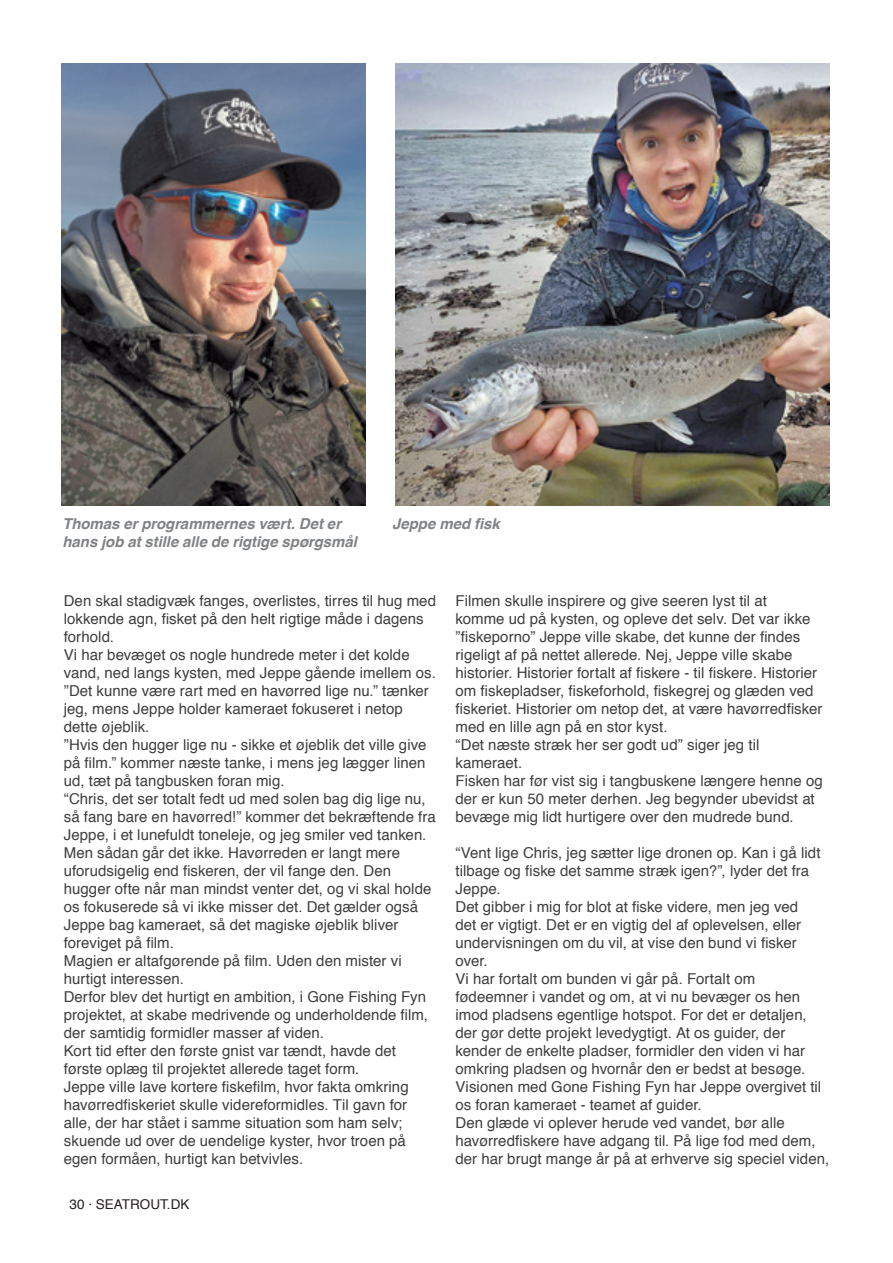
<style>
.page{position:relative;width:893px;height:1263px;background:#fff}
.page>*{position:absolute;margin:0;border:0;box-sizing:border-box;transform-origin:0 0}
.t1{font:15px/18px "Helvetica";letter-spacing:.005em;color:#3e3e3f}
.t2{font:italic 700 15px/18px "Helvetica";letter-spacing:-.005em;color:#808285}
.t3{font:13.5px "Helvetica";color:#231f20}
</style>
<div class="page">
<img style="left:395px;top:64px;width:434px;height:441px">
<img style="left:62px;top:64px;width:304px;height:441px">
<p class="t2" style="left:63px;top:514px;width:296px">Thomas er programmernes vært. Det er hans job at stille alle de rigtige spørgsmål</p>
<p class="t2" style="left:392px;top:514px;width:109px">Jeppe med fisk</p>
<p class="t1" style="left:64px;top:592px;width:374px">Den skal stadigvæk fanges, overlistes, tirres til hug med lokkende agn, fisket på den helt rigtige måde i dagens forhold.<br>Vi har bevæget os nogle hundrede meter i det kolde vand, ned langs kysten, med Jeppe gående imellem os. ”Det kunne være rart med en havørred lige nu.” tænker jeg, mens Jeppe holder kameraet fokuseret i netop dette øjeblik.<br>”Hvis den hugger lige nu - sikke et øjeblik det ville give på film.” kommer næste tanke, i mens jeg lægger linen ud, tæt på tangbusken foran mig.<br>“Chris, det ser totalt fedt ud med solen bag dig lige nu, så fang bare en havørred!” kommer det bekræftende fra Jeppe, i et lunefuldt toneleje, og jeg smiler ved tanken.<br>Men sådan går det ikke. Havørreden er langt mere uforudsigelig end fiskeren, der vil fange den. Den hugger ofte når man mindst venter det, og vi skal holde os fokuserede så vi ikke misser det. Det gælder også Jeppe bag kameraet, så det magiske øjeblik bliver foreviget på film.<br>Magien er altafgørende på film. Uden den mister vi hurtigt interessen.<br>Derfor blev det hurtigt en ambition, i Gone Fishing Fyn projektet, at skabe medrivende og underholdende film, der samtidig formidler masser af viden.<br>Kort tid efter den første gnist var tændt, havde det første oplæg til projektet allerede taget form.<br>Jeppe ville lave kortere fiskefilm, hvor fakta omkring havørredfiskeriet skulle videreformidles. Til gavn for alle, der har stået i samme situation som ham selv; skuende ud over de uendelige kyster, hvor troen på egen formåen, hurtigt kan betvivles.</p>
<p class="t1" style="left:455px;top:592px;width:369px">Filmen skulle inspirere og give seeren lyst til at<br>komme ud på kysten, og opleve det selv. Det var ikke ”fiskeporno” Jeppe ville skabe, det kunne der findes rigeligt af på nettet allerede. Nej, Jeppe ville skabe historier. Historier fortalt af fiskere - til fiskere. Historier om fiskepladser, fiskeforhold, fiskegrej og glæden ved fiskeriet. Historier om netop det, at være havørredfisker med en lille agn på en stor kyst.<br>“Det næste stræk her ser godt ud” siger jeg til kameraet.<br>Fisken har før vist sig i tangbuskene længere henne og der er kun 50 meter derhen. Jeg begynder ubevidst at bevæge mig lidt hurtigere over den mudrede bund.</p>
<p class="t1" style="left:455px;top:844px;width:375px">“Vent lige Chris, jeg sætter lige dronen op. Kan i gå lidt tilbage og fiske det samme stræk igen?”, lyder det fra Jeppe.<br>Det gibber i mig for blot at fiske videre, men jeg ved<br>det er vigtigt. Det er en vigtig del af oplevelsen, eller undervisningen om du vil, at vise den bund vi fisker over.<br>Vi har fortalt om bunden vi går på. Fortalt om fødeemner i vandet og om, at vi nu bevæger os hen imod pladsens egentlige hotspot. For det er detaljen, der gør dette projekt levedygtigt. At os guider, der kender de enkelte pladser, formidler den viden vi har omkring pladsen og hvornår den er bedst at besøge.<br>Visionen med Gone Fishing Fyn har Jeppe overgivet til os foran kameraet - teamet af guider.<br>Den glæde vi oplever herude ved vandet, bør alle havørredfiskere have adgang til. På lige fod med dem, der har brugt mange år på at erhverve sig speciel viden,</p>
<p class="t3" style="left:70px;top:1193px;width:121px">30 · SEATROUT.DK</p>
</div>
